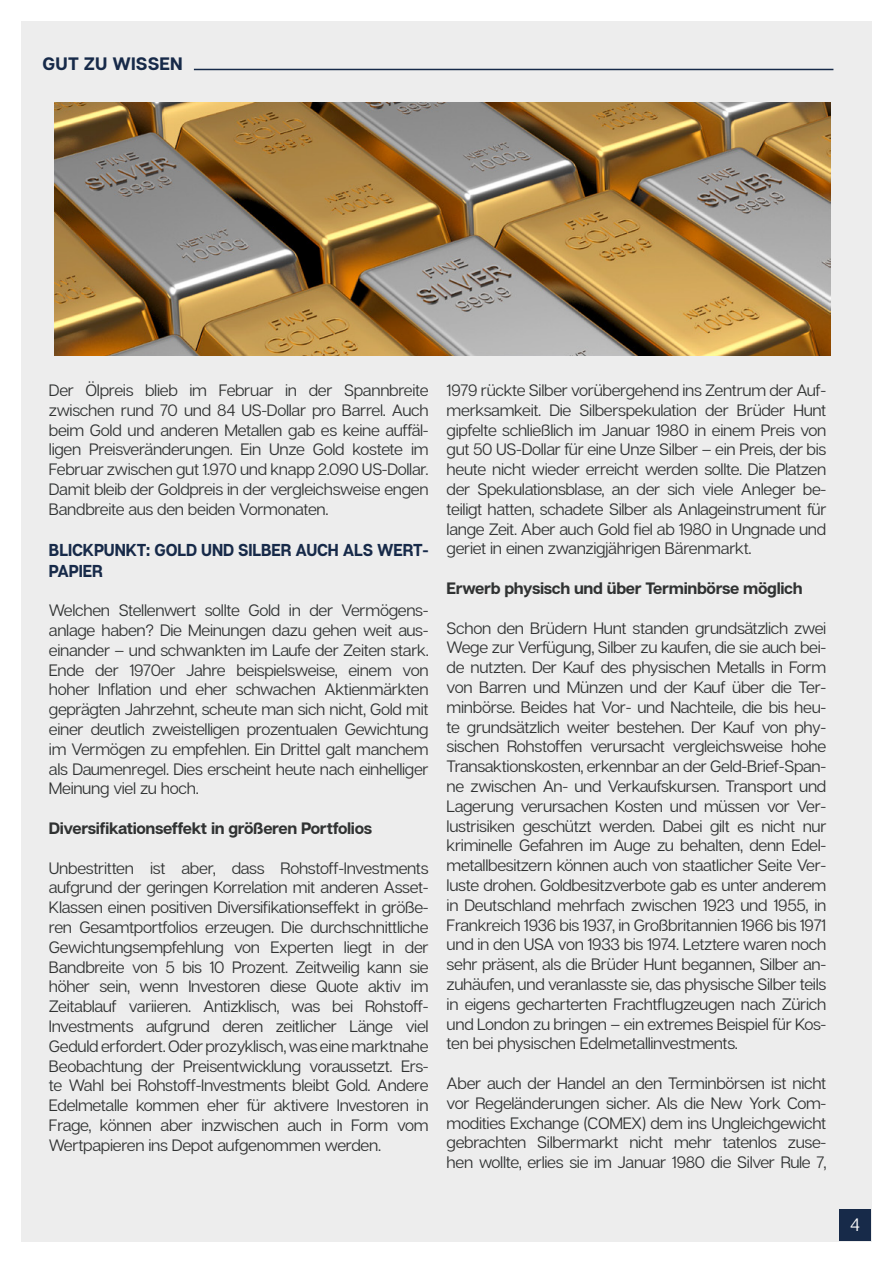
<style>
.page{position:relative;width:893px;height:1263px;background:#fff}
.page>*{position:absolute;margin:0;border:0;box-sizing:border-box;transform-origin:0 0}
.t1{font:700 18px "Articulat CF";letter-spacing:.01em;color:#172a49}
.t2{font:18px "Articulat CF";color:#fff}
.t3{font:700 17.25px/21px "Articulat CF";letter-spacing:-.01em;color:#172a49;scale:.93 1}
.t4{font:16.5px/19.8px "Articulat CF";letter-spacing:-.02em;color:#303232;text-align:justify}
.t5{font:700 16.5px "Articulat CF";letter-spacing:-.02em;color:#303232}
</style>
<div class="page">
<div style="left:21px;top:21px;width:851px;height:1221px;background:#ededed"></div>
<div style="left:839px;top:1209px;width:32px;height:32px;background:#172a49"></div>
<hr style="left:194px;top:69px;width:639px;height:1px;background:#172a49">
<img style="left:54px;top:102px;width:776px;height:253px">
<p class="t1" style="left:43px;top:52px;width:142px">GUT ZU WISSEN</p>
<p class="t4" style="left:49px;top:381px;width:381px">Der Ölpreis blieb im Februar in der Spannbreite zwischen rund 70 und 84 US-Dollar pro Barrel. Auch beim Gold und anderen Metallen gab es keine auffäl&shy;ligen Preisveränderungen. Ein Unze Gold kostete im Februar zwischen gut 1.970 und knapp 2.090 US-Dollar.<br>Damit bleib der Goldpreis in der vergleichsweise engen Bandbreite aus den beiden Vormonaten.</p>
<p class="t3" style="left:49px;top:540px;width:410px">BLICKPUNKT: GOLD UND SILBER AUCH ALS WERT-<br>PAPIER</p>
<p class="t4" style="left:49px;top:601px;width:381px">Welchen Stellenwert sollte Gold in der Vermögens&shy;anlage haben? Die Meinungen dazu gehen weit aus&shy;einander – und schwankten im Laufe der Zeiten stark.<br>Ende der 1970er Jahre beispielsweise, einem von hoher Inflation und eher schwachen Aktienmärkten geprägten Jahrzehnt, scheute man sich nicht, Gold mit einer deutlich zweistelligen prozentualen Gewichtung im Vermögen zu empfehlen. Ein Drittel galt manchem als Daumenregel. Dies erscheint heute nach einhelliger Meinung viel zu hoch.</p>
<p class="t5" style="left:49px;top:818px;width:325px">Diversifikationseffekt in größeren Portfolios</p>
<p class="t4" style="left:49px;top:858px;width:381px">Unbestritten ist aber, dass Rohstoff-Investments aufgrund der geringen Korrelation mit anderen Asset-Klassen einen positiven Diversifikationseffekt in größe&shy;ren Gesamtportfolios erzeugen. Die durchschnittliche Gewichtungsempfehlung von Experten liegt in der Bandbreite von 5 bis 10 Prozent. Zeitweilig kann sie höher sein, wenn Investoren diese Quote aktiv im Zeitablauf variieren. Antizklisch, was bei Rohstoff-Investments aufgrund deren zeitlicher Länge viel Geduld erfordert. Oder prozyklisch, was eine marktnahe Beobachtung der Preisentwicklung voraussetzt. Ers&shy;te Wahl bei Rohstoff-Investments bleibt Gold. Andere Edelmetalle kommen eher für aktivere Investoren in Frage, können aber inzwischen auch in Form vom Wertpapieren ins Depot aufgenommen werden.</p>
<p class="t4" style="left:447px;top:381px;width:381px">1979 rückte Silber vorübergehend ins Zentrum der Auf&shy;merksamkeit. Die Silberspekulation der Brüder Hunt gipfelte schließlich im Januar 1980 in einem Preis von gut 50 US-Dollar für eine Unze Silber – ein Preis, der bis heute nicht wieder erreicht werden sollte. Die Platzen der Spekulationsblase, an der sich viele Anleger be&shy;teiligt hatten, schadete Silber als Anlageinstrument für lange Zeit. Aber auch Gold fiel ab 1980 in Ungnade und geriet in einen zwanzigjährigen Bärenmarkt.</p>
<p class="t5" style="left:447px;top:578px;width:358px">Erwerb physisch und über Terminbörse möglich</p>
<p class="t4" style="left:447px;top:618px;width:381px">Schon den Brüdern Hunt standen grundsätzlich zwei Wege zur Verfügung, Silber zu kaufen, die sie auch bei&shy;de nutzten. Der Kauf des physischen Metalls in Form von Barren und Münzen und der Kauf über die Ter&shy;minbörse. Beides hat Vor- und Nachteile, die bis heu&shy;te grundsätzlich weiter bestehen. Der Kauf von phy&shy;sischen Rohstoffen verursacht vergleichsweise hohe Transaktionskosten, erkennbar an der Geld-Brief-Span&shy;ne zwischen An- und Verkaufskursen. Transport und Lagerung verursachen Kosten und müssen vor Ver&shy;lustrisiken geschützt werden. Dabei gilt es nicht nur kriminelle Gefahren im Auge zu behalten, denn Edel&shy;metallbesitzern können auch von staatlicher Seite Ver&shy;luste drohen. Goldbesitzverbote gab es unter anderem in Deutschland mehrfach zwischen 1923 und 1955, in Frankreich 1936 bis 1937, in Großbritannien 1966 bis 1971 und in den USA von 1933 bis 1974. Letztere waren noch sehr präsent, als die Brüder Hunt begannen, Silber an&shy;zuhäufen, und veranlasste sie, das physische Silber teils in eigens gecharterten Frachtflugzeugen nach Zürich und London zu bringen – ein extremes Beispiel für Kos&shy;ten bei physischen Edelmetallinvestments.</p>
<p class="t4" style="left:447px;top:1074px;width:381px">Aber auch der Handel an den Terminbörsen ist nicht vor Regeländerungen sicher. Als die New York Com&shy;modities Exchange (COMEX) dem ins Ungleichgewicht gebrachten Silbermarkt nicht mehr tatenlos zuse&shy;hen wollte, erlies sie im Januar 1980 die Silver Rule 7,</p>
<p class="t2" style="left:850px;top:1214px;width:11px">4</p>
</div>
